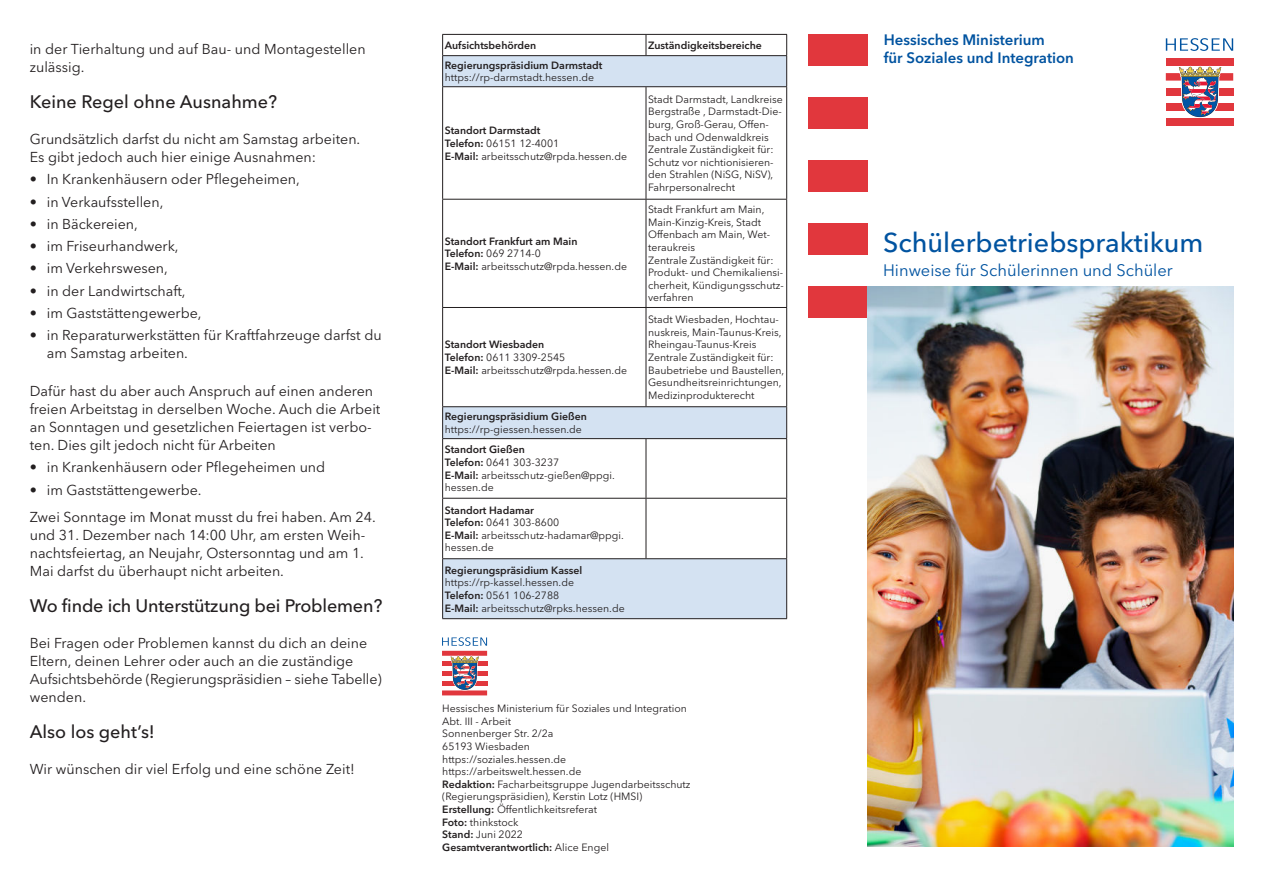
<style>
.page{position:relative;width:1263px;height:893px;background:#fff}
.page>*{position:absolute;margin:0;border:0;box-sizing:border-box;transform-origin:0 0}
.t1{font:500 27px "Avenir Next LT Pro";color:#0153a0}
.t2{font:500 18px "Avenir Next LT Pro";letter-spacing:-.01em;color:#231f20}
.t3{font:16.5px "Avenir Next LT Pro";color:#0153a0}
.t4{font:600 15px/18px "Avenir Next LT Pro";color:#0153a0}
.t5{font:14.25px/18px "Avenir Next LT Pro";color:#231f20}
.t6{font:10.5px/12.6px "Avenir Next LT Pro";color:#231f20}
.t7{font:600 10.5px/12.6px "Avenir Next LT Pro";color:#231f20}
.s1{font-weight:600}
.s2{font-weight:400}
</style>
<div class="page">
<div style="left:1166px;top:58px;width:67px;height:8px;background:#e1373d"></div>
<div style="left:1166px;top:73px;width:67px;height:8px;background:#e1373d"></div>
<div style="left:1166px;top:88px;width:67px;height:8px;background:#e1373d"></div>
<div style="left:1166px;top:103px;width:67px;height:8px;background:#e1373d"></div>
<div style="left:1166px;top:118px;width:67px;height:8px;background:#e1373d"></div>
<svg style="left:1178px;top:66px;width:44px;height:52px"></svg>
<svg style="left:1166px;top:38px;width:67px;height:13px"></svg>
<div style="left:808px;top:287px;width:59px;height:31px;background:#e1373d"></div>
<div style="left:808px;top:223px;width:59px;height:32px;background:#e1373d"></div>
<div style="left:808px;top:160px;width:59px;height:32px;background:#e1373d"></div>
<div style="left:808px;top:97px;width:59px;height:32px;background:#e1373d"></div>
<div style="left:808px;top:34px;width:59px;height:32px;background:#e1373d"></div>
<img style="left:867px;top:287px;width:366px;height:559px">
<svg style="left:443px;top:56px;width:343px;height:562px"></svg>
<hr style="left:442px;top:34px;width:204px;height:1px;background:#231f20">
<svg style="left:442px;top:35px;width:1px;height:20px"></svg>
<hr style="left:646px;top:34px;width:141px;height:1px;background:#231f20">
<svg style="left:646px;top:35px;width:1px;height:20px"></svg>
<svg style="left:786px;top:35px;width:1px;height:20px"></svg>
<hr style="left:442px;top:55px;width:204px;height:1px;background:#231f20">
<hr style="left:442px;top:56px;width:1px;height:30px;background:#231f20">
<hr style="left:646px;top:55px;width:141px;height:1px;background:#231f20">
<hr style="left:786px;top:56px;width:1px;height:30px;background:#231f20">
<hr style="left:442px;top:86px;width:204px;height:1px;background:#231f20">
<hr style="left:442px;top:87px;width:1px;height:112px;background:#231f20">
<hr style="left:646px;top:86px;width:141px;height:1px;background:#231f20">
<hr style="left:646px;top:87px;width:1px;height:112px;background:#231f20">
<hr style="left:786px;top:87px;width:1px;height:112px;background:#231f20">
<hr style="left:442px;top:199px;width:204px;height:1px;background:#231f20">
<hr style="left:442px;top:200px;width:1px;height:107px;background:#231f20">
<hr style="left:646px;top:199px;width:141px;height:1px;background:#231f20">
<hr style="left:646px;top:200px;width:1px;height:107px;background:#231f20">
<hr style="left:786px;top:200px;width:1px;height:107px;background:#231f20">
<hr style="left:442px;top:307px;width:204px;height:1px;background:#231f20">
<hr style="left:442px;top:308px;width:1px;height:98px;background:#231f20">
<hr style="left:646px;top:307px;width:141px;height:1px;background:#231f20">
<hr style="left:646px;top:308px;width:1px;height:98px;background:#231f20">
<hr style="left:786px;top:308px;width:1px;height:98px;background:#231f20">
<hr style="left:442px;top:406px;width:204px;height:1px;background:#231f20">
<hr style="left:442px;top:407px;width:1px;height:31px;background:#231f20">
<hr style="left:646px;top:406px;width:141px;height:1px;background:#231f20">
<hr style="left:786px;top:407px;width:1px;height:31px;background:#231f20">
<hr style="left:442px;top:438px;width:204px;height:1px;background:#231f20">
<hr style="left:442px;top:439px;width:1px;height:59px;background:#231f20">
<hr style="left:646px;top:438px;width:141px;height:1px;background:#231f20">
<hr style="left:646px;top:439px;width:1px;height:59px;background:#231f20">
<hr style="left:786px;top:439px;width:1px;height:59px;background:#231f20">
<hr style="left:442px;top:498px;width:204px;height:1px;background:#231f20">
<hr style="left:442px;top:499px;width:1px;height:59px;background:#231f20">
<hr style="left:646px;top:498px;width:141px;height:1px;background:#231f20">
<hr style="left:646px;top:499px;width:1px;height:59px;background:#231f20">
<hr style="left:786px;top:499px;width:1px;height:59px;background:#231f20">
<hr style="left:442px;top:558px;width:204px;height:1px;background:#231f20">
<hr style="left:442px;top:559px;width:1px;height:59px;background:#231f20">
<hr style="left:646px;top:558px;width:141px;height:1px;background:#231f20">
<hr style="left:786px;top:559px;width:1px;height:59px;background:#231f20">
<hr style="left:442px;top:618px;width:204px;height:1px;background:#231f20">
<hr style="left:646px;top:618px;width:141px;height:1px;background:#231f20">
<svg style="left:442px;top:637px;width:45px;height:58px"></svg>
<h3 class="t5" style="left:30px;top:40px;width:337px">in der Tierhaltung und auf Bau- und Montagestellen zulässig.</h3>
<h2 class="t2" style="left:30px;top:94px;width:249px">Keine Regel ohne Ausnahme?</h2>
<h3 class="t5" style="left:30px;top:130px;width:332px">Grundsätzlich darfst du nicht am Samstag arbeiten.<br>Es gibt jedoch auch hier einige Ausnahmen:</h3>
<h3 class="t5" style="left:30px;top:171px;width:272px">• In Krankenhäusern oder Pflegeheimen,</h3>
<h3 class="t5" style="left:30px;top:193px;width:135px">• in Verkaufsstellen,</h3>
<h3 class="t5" style="left:30px;top:215px;width:110px">• in Bäckereien,</h3>
<h3 class="t5" style="left:30px;top:237px;width:150px">• im Friseurhandwerk,</h3>
<h3 class="t5" style="left:30px;top:260px;width:140px">• im Verkehrswesen,</h3>
<h3 class="t5" style="left:30px;top:282px;width:157px">• in der Landwirtschaft,</h3>
<h3 class="t5" style="left:30px;top:304px;width:173px">• im Gaststättengewerbe,</h3>
<h3 class="t5" style="left:47px;top:326px;width:336px;text-indent:-17px">• in Reparaturwerkstätten für Kraftfahrzeuge darfst du am Samstag arbeiten.</h3>
<h3 class="t5" style="left:30px;top:382px;width:352px">Dafür hast du aber auch Anspruch auf einen anderen freien Arbeitstag in derselben Woche. Auch die Arbeit an Sonntagen und gesetzlichen Feiertagen ist verbo&shy;ten. Dies gilt jedoch nicht für Arbeiten</h3>
<h3 class="t5" style="left:30px;top:459px;width:297px">• in Krankenhäusern oder Pflegeheimen und</h3>
<h3 class="t5" style="left:30px;top:476px;width:348px;line-height:27.5px">• im Gaststättengewerbe.<br>Zwei Sonntage im Monat musst du frei haben. Am 24.</h3>
<h3 class="t5" style="left:30px;top:526px;width:337px;text-align:justify">und 31. Dezember nach 14:00 Uhr, am ersten Weih&shy;nachtsfeiertag, an Neujahr, Ostersonntag und am 1.<br>Mai darfst du überhaupt nicht arbeiten.</h3>
<h2 class="t2" style="left:30px;top:598px;width:354px">Wo finde ich Unterstützung bei Problemen?</h2>
<h3 class="t5" style="left:30px;top:634px;width:353px">Bei Fragen oder Problemen kannst du dich an deine Eltern, deinen Lehrer oder auch an die zuständige Aufsichtsbehörde (Regierungspräsidien – siehe Tabelle) wenden.</h3>
<h2 class="t2" style="left:30px;top:724px;width:127px">Also los geht’s!</h2>
<h3 class="t5" style="left:30px;top:760px;width:327px">Wir wünschen dir viel Erfolg und eine schöne Zeit!</h3>
<p class="t7" style="left:445px;top:40px;width:93px">Aufsichtsbehörden</p>
<p class="t7" style="left:648px;top:40px;width:115px">Zuständigkeitsbereiche</p>
<p class="t7" style="left:445px;top:60px;width:159px">Regierungspräsidium Darmstadt</p>
<p class="t6" style="left:445px;top:72px;width:151px">https://rp-darmstadt.hessen.de</p>
<p class="t6" style="left:445px;top:125px;width:184px"><span class="s1">Standort Darmstadt<br>Telefon:</span> 06151 12-4001<br><span class="s1">E-Mail:</span> arbeitsschutz@rpda.hessen.de</p>
<p class="t7" style="left:445px;top:236px;width:184px">Standort Frankfurt am Main<br>Telefon: <span class="s2">069 2714-0<br></span>E-Mail: <span class="s2">arbeitsschutz@rpda.hessen.de</span></p>
<p class="t6" style="left:445px;top:339px;width:184px"><span class="s1">Standort Wiesbaden<br>Telefon:</span> 0611 3309-2545<br><span class="s1">E-Mail:</span> arbeitsschutz@rpda.hessen.de</p>
<p class="t7" style="left:445px;top:411px;width:144px">Regierungspräsidium Gießen</p>
<p class="t6" style="left:445px;top:423px;width:139px">https://rp-giessen.hessen.de</p>
<p class="t6" style="left:445px;top:444px;width:172px"><span class="s1">Standort Gießen<br>Telefon:</span> 0641 303-3237<br><span class="s1">E-Mail:</span> arbeitsschutz-gießen@ppgi. hessen.de</p>
<p class="t6" style="left:445px;top:504px;width:181px"><span class="s1">Standort Hadamar<br>Telefon:</span> 0641 303-8600<br><span class="s1">E-Mail:</span> arbeitsschutz-hadamar@ppgi. hessen.de</p>
<p class="t7" style="left:445px;top:565px;width:139px">Regierungspräsidium Kassel</p>
<p class="t6" style="left:445px;top:577px;width:181px">https://rp-kassel.hessen.de<br><span class="s1">Telefon:</span> 0561 106-2788<br><span class="s1">E-Mail:</span> arbeitsschutz@rpks.hessen.de</p>
<p class="t6" style="left:648px;top:93px;width:136px">Stadt Darmstadt, Landkreise<br>Bergstraße , Darmstadt-Die&shy;burg, Groß-Gerau, Offen&shy;bach und Odenwaldkreis<br>Zentrale Zuständigkeit für:<br>Schutz vor nichtionisieren&shy;den Strahlen (NiSG, NiSV),<br>Fahrpersonalrecht</p>
<p class="t6" style="left:648px;top:203px;width:137px">Stadt Frankfurt am Main,<br>Main-Kinzig-Kreis, Stadt<br>Offenbach am Main, Wet&shy;teraukreis<br>Zentrale Zuständigkeit für:<br>Produkt- und Chemikaliensi&shy;cherheit, Kündigungsschutz&shy;verfahren</p>
<p class="t6" style="left:648px;top:313px;width:138px">Stadt Wiesbaden, Hochtau&shy;nuskreis, Main-Taunus-Kreis,<br>Rheingau-Taunus-Kreis<br>Zentrale Zuständigkeit für:<br>Baubetriebe und Baustellen,<br>Gesundheitsreinrichtungen,<br>Medizinprodukterecht</p>
<p class="t6" style="left:442px;top:702px;width:250px">Hessisches Ministerium für Soziales und Integration<br>Abt. III - Arbeit<br>Sonnenberger Str. 2/2a<br>65193 Wiesbaden<br>https://soziales.hessen.de https://arbeitswelt.hessen.de<br><span class="s1">Redaktion:</span> Facharbeitsgruppe Jugendarbeitsschutz (Regierungspräsidien), Kerstin Lotz (HMSI)<br><span class="s1">Erstellung:</span> Öffentlichkeitsreferat<br><span class="s1">Foto:</span> thinkstock<br><span class="s1">Stand:</span> Juni 2022<br><span class="s1">Gesamtverantwortlich:</span> Alice Engel</p>
<h3 class="t4" style="left:884px;top:32px;width:192px">Hessisches Ministerium<br>für Soziales und Integration</h3>
<h1 class="t1" style="left:883px;top:231px;width:322px">Schülerbetriebspraktikum</h1>
<h3 class="t3" style="left:883px;top:261px;width:291px">Hinweise für Schülerinnen und Schüler</h3>
</div>
